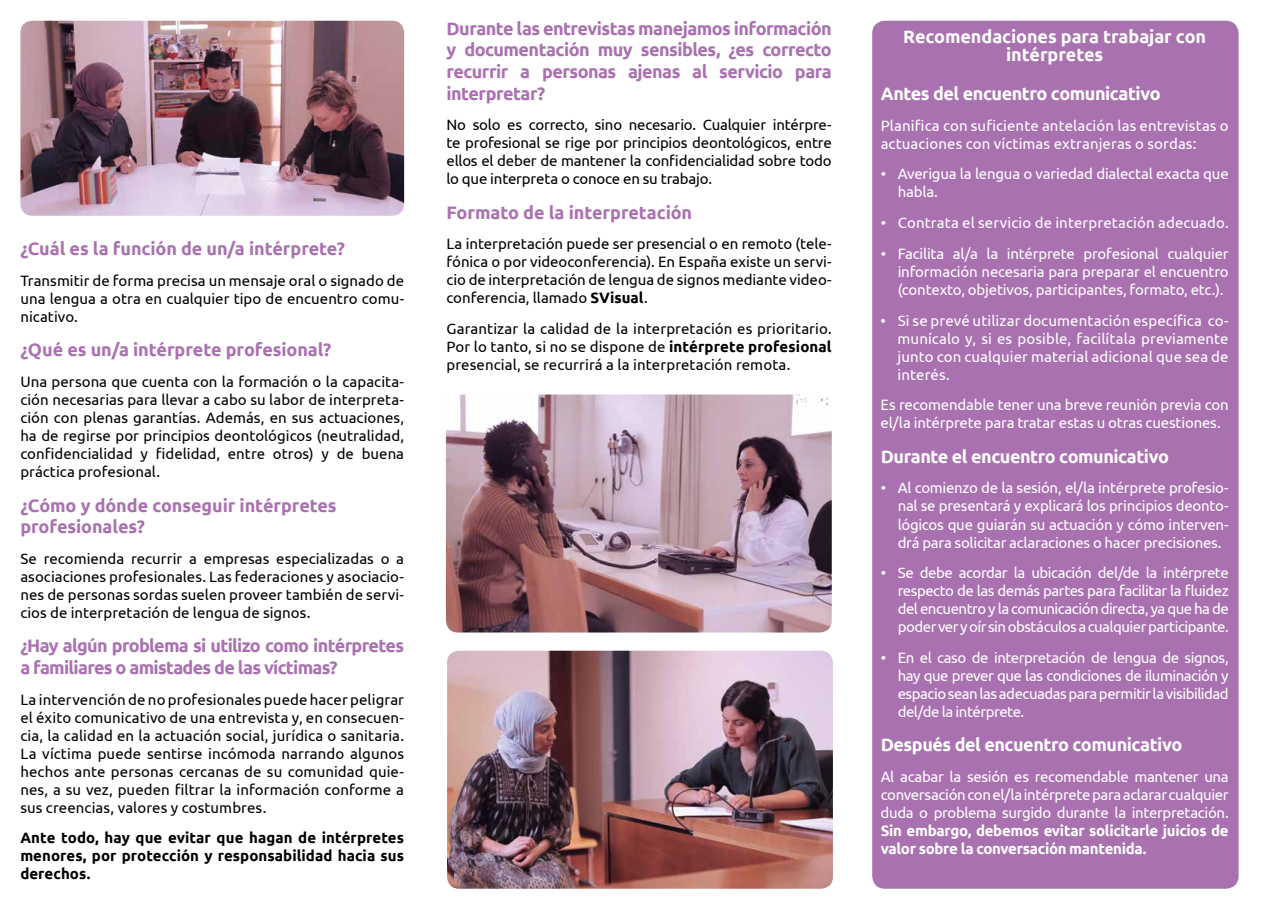
<style>
.page{position:relative;width:1280px;height:910px;background:#fff}
.page>*{position:absolute;margin:0;border:0;box-sizing:border-box;transform-origin:0 0}
.t1{font:700 18px/21.6px "Ubuntu";letter-spacing:-.015em;color:#a971b0}
.t2{font:700 18px "Ubuntu";letter-spacing:-.025em;color:#fff}
.t3{font:700 18px/21.6px "Ubuntu";letter-spacing:-.04em;color:#a971b0}
.t4{font:700 18px/18px "Ubuntu";letter-spacing:-.005em;color:#fff;text-align:center}
.t5{font:15px/18px "Ubuntu";color:#000;text-align:justify}
.t6{font:15px/18px "Ubuntu";letter-spacing:-.01em;color:#fff;text-align:justify}
.t7{font:15px/18px "Ubuntu";letter-spacing:.01em;color:#fff}
.t8{font:700 15px/18px "Ubuntu";letter-spacing:.005em;color:#000;text-align:justify}
.t9{font:700 15px/18px "Ubuntu";letter-spacing:-.02em;color:#fff}
.s1{font-weight:700}
</style>
<div class="page">
<img style="left:20px;top:21px;width:384px;height:195px">
<div style="left:872px;top:21px;width:366px;height:868px;background:#a971b0;border-radius:13px"></div>
<img style="left:447px;top:651px;width:386px;height:238px">
<img style="left:446px;top:394px;width:386px;height:238px">
<p class="t1" style="left:20px;top:238px;width:326px">¿Cuál es la función de un/a intérprete?</p>
<p class="t5" style="left:20px;top:271px;width:385px">Transmitir de forma precisa un mensaje oral o signado de una lengua a otra en cualquier tipo de encuentro comu&shy;nicativo.</p>
<p class="t1" style="left:20px;top:339px;width:312px">¿Qué es un/a intérprete profesional?</p>
<p class="t5" style="left:20px;top:372px;width:385px">Una persona que cuenta con la formación o la capacita&shy;ción necesarias para llevar a cabo su labor de interpreta&shy;ción con plenas garantías. Además, en sus actuaciones, ha de regirse por principios deontológicos (neutralidad, confidencialidad y fidelidad, entre otros) y de buena práctica profesional.</p>
<p class="t1" style="left:20px;top:494px;width:318px">¿Cómo y dónde conseguir intérpretes profesionales?</p>
<p class="t5" style="left:20px;top:549px;width:385px">Se recomienda recurrir a empresas especializadas o a asociaciones profesionales. Las federaciones y asociacio&shy;nes de personas sordas suelen proveer también de servi&shy;cios de interpretación de lengua de signos.</p>
<p class="t3" style="left:20px;top:635px;width:385px">¿Hay algún problema si utilizo como intérpretes a familiares o amistades de las víctimas?</p>
<p class="t5" style="left:20px;top:690px;width:385px">La intervención de no profesionales puede hacer peligrar el éxito comunicativo de una entrevista y, en consecuen&shy;cia, la calidad en la actuación social, jurídica o sanitaria.<br>La víctima puede sentirse incómoda narrando algunos hechos ante personas cercanas de su comunidad quie&shy;nes, a su vez, pueden filtrar la información conforme a sus creencias, valores y costumbres.</p>
<p class="t8" style="left:20px;top:829px;width:385px">Ante todo, hay que evitar que hagan de intérpretes menores, por protección y responsabilidad hacia sus derechos.</p>
<p class="t1" style="left:446px;top:17px;width:387px;text-align:justify">Durante las entrevistas manejamos información y documentación muy sensibles, ¿es correcto recurrir a personas ajenas al servicio para interpretar?</p>
<p class="t5" style="left:446px;top:115px;width:387px">No solo es correcto, sino necesario. Cualquier intérpre&shy;te profesional se rige por principios deontológicos, entre ellos el deber de mantener la confidencialidad sobre todo lo que interpreta o conoce en su trabajo.</p>
<p class="t1" style="left:446px;top:201px;width:247px">Formato de la interpretación</p>
<p class="t5" style="left:446px;top:235px;width:387px">La interpretación puede ser presencial o en remoto (tele&shy;fónica o por videoconferencia). En España existe un servi&shy;cio de interpretación de lengua de signos mediante video&shy;conferencia, llamado <span class="s1">SVisual</span>.</p>
<p class="t5" style="left:446px;top:319px;width:387px">Garantizar la calidad de la interpretación es prioritario.<br>Por lo tanto, si no se dispone de <span class="s1">intérprete profesional </span>presencial, se recurrirá a la interpretación remota.</p>
<p class="t4" style="left:903px;top:28px;width:304px">Recomendaciones para trabajar con intérpretes</p>
<p class="t2" style="left:881px;top:82px;width:281px">Antes del encuentro comunicativo</p>
<p class="t7" style="left:881px;top:116px;width:349px">Planifica con suficiente antelación las entrevistas o actuaciones con víctimas extranjeras o sordas:</p>
<p class="t6" style="left:898px;top:165px;width:332px;text-indent:-17px">• Averigua la lengua o variedad dialectal exacta que habla.</p>
<p class="t7" style="left:881px;top:213px;width:349px">• Contrata el servicio de interpretación adecuado.</p>
<p class="t6" style="left:898px;top:244px;width:333px;text-indent:-17px">• Facilita al/a la intérprete profesional cualquier información necesaria para preparar el encuentro (contexto, objetivos, participantes, formato, etc.).</p>
<p class="t6" style="left:898px;top:311px;width:332px;text-indent:-17px">• Si se prevé utilizar documentación específica co&shy;munícalo y, si es posible, facilítala previamente junto con cualquier material adicional que sea de interés.</p>
<p class="t6" style="left:880px;top:396px;width:350px">Es recomendable tener una breve reunión previa con el/la intérprete para tratar estas u otras cuestiones.</p>
<p class="t2" style="left:881px;top:445px;width:290px">Durante el encuentro comunicativo</p>
<p class="t6" style="left:898px;top:479px;width:333px;text-indent:-17px">• Al comienzo de la sesión, el/la intérprete profesio&shy;nal se presentará y explicará los principios deonto&shy;lógicos que guiarán su actuación y cómo interven&shy;drá para solicitar aclaraciones o hacer precisiones.</p>
<p class="t6" style="left:898px;top:563px;width:333px;text-indent:-17px">• Se debe acordar la ubicación del/de la intérprete respecto de las demás partes para facilitar la fluidez del encuentro y la comunicación directa, ya que ha de poderveryoírsinobstáculosacualquierparticipante.</p>
<p class="t6" style="left:898px;top:648px;width:332px;text-indent:-17px">• En el caso de interpretación de lengua de signos, hay que prever que las condiciones de iluminación y espacioseanlasadecuadasparapermitirlavisibilidad del/de la intérprete.</p>
<p class="t2" style="left:881px;top:734px;width:303px">Después del encuentro comunicativo</p>
<p class="t6" style="left:881px;top:767px;width:350px">Al acabar la sesión es recomendable mantener una conversaciónconel/laintérpreteparaaclararcualquier duda o problema surgido durante la interpretación.</p>
<p class="t9" style="left:881px;top:822px;width:349px">Sin embargo, debemos evitar solicitarle juicios de valor sobre la conversación mantenida.</p>
</div>
